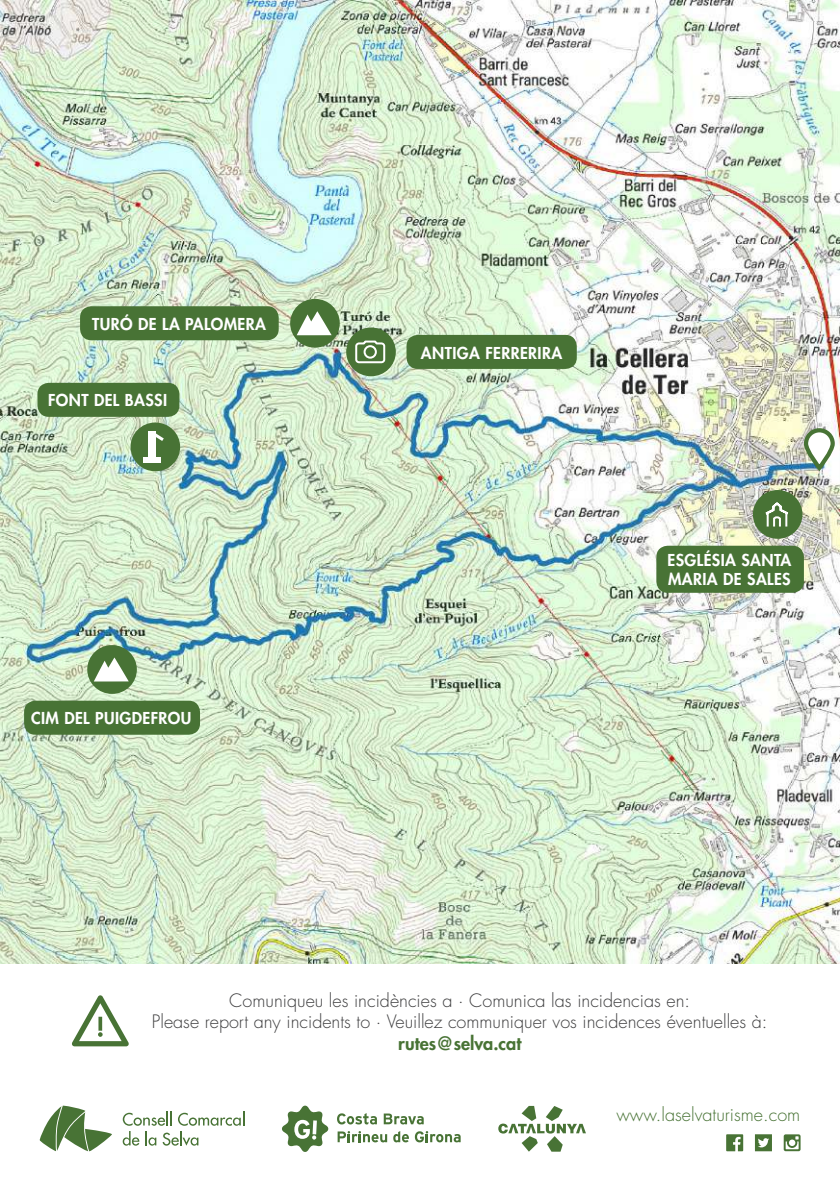
<style>
.page{position:relative;width:840px;height:1191px;background:#fff}
.page>*{position:absolute;margin:0;border:0;box-sizing:border-box;transform-origin:0 0}
.t1{font:300 18px/21.6px "Futura Std";color:#3e3e3f;text-align:center}
.t2{font:300 18px "Futura Std";color:#487335}
.t3{font:800 18px "Futura Std";color:#487335}
.t4{font:800 16px/19.2px "Futura Std";letter-spacing:.025em;color:#fff}
</style>
<div class="page">
<img style="left:0;top:0;width:839px;height:964px">
<svg style="left:726px;top:1134px;width:16px;height:17px"></svg>
<svg style="left:754px;top:1134px;width:17px;height:17px"></svg>
<svg style="left:783px;top:1134px;width:17px;height:17px"></svg>
<svg style="left:498px;top:1106px;width:87px;height:45px"></svg>
<svg style="left:337px;top:1113px;width:40px;height:11px"></svg>
<svg style="left:383px;top:1113px;width:40px;height:11px"></svg>
<svg style="left:337px;top:1131px;width:50px;height:11px"></svg>
<svg style="left:393px;top:1131px;width:15px;height:11px"></svg>
<svg style="left:414px;top:1131px;width:46px;height:11px"></svg>
<svg style="left:282px;top:1105px;width:46px;height:47px"></svg>
<svg style="left:40px;top:1105px;width:72px;height:46px"></svg>
<svg style="left:123px;top:1111px;width:48px;height:14px"></svg>
<svg style="left:178px;top:1111px;width:66px;height:14px"></svg>
<svg style="left:123px;top:1131px;width:16px;height:14px"></svg>
<svg style="left:145px;top:1131px;width:11px;height:14px"></svg>
<svg style="left:162px;top:1131px;width:36px;height:14px"></svg>
<div style="left:24px;top:700px;width:176px;height:34px;background:#487335;border-radius:11px"></div>
<div style="left:37px;top:383px;width:142px;height:34px;background:#487335;border-radius:11px"></div>
<div style="left:80px;top:306px;width:198px;height:34px;background:#487335;border-radius:11px"></div>
<div style="left:406px;top:335px;width:170px;height:34px;background:#487335;border-radius:11px"></div>
<svg style="left:72px;top:995px;width:57px;height:51px"></svg>
<div style="left:752px;top:490px;width:50px;height:49px;background:#487335;border-radius:50%"></div>
<svg style="left:765px;top:502px;width:24px;height:25px"></svg>
<div style="left:656px;top:546px;width:147px;height:47px;background:#487335;border-radius:11px"></div>
<svg style="left:805px;top:430px;width:27px;height:38px"></svg>
<div style="left:803px;top:428px;width:31px;height:42px;border:4px solid #487335;border-radius:13px"></div>
<div style="left:346px;top:327px;width:49px;height:49px;background:#487335;border-radius:50%"></div>
<svg style="left:355px;top:340px;width:31px;height:24px"></svg>
<div style="left:290px;top:299px;width:49px;height:49px;background:#487335;border-radius:50%"></div>
<svg style="left:297px;top:311px;width:34px;height:24px"></svg>
<div style="left:87px;top:645px;width:50px;height:49px;background:#487335;border-radius:50%"></div>
<svg style="left:94px;top:657px;width:35px;height:24px"></svg>
<div style="left:130px;top:422px;width:50px;height:49px;background:#487335;border-radius:50%"></div>
<div style="left:148px;top:431px;width:8px;height:26px;background:#fff"></div>
<div style="left:143px;top:457px;width:17px;height:5px;background:#fff"></div>
<svg style="left:156px;top:433px;width:8px;height:8px"></svg>
<p class="t4" style="left:92px;top:314px;width:175px">TURÓ DE LA PALOMERA</p>
<p class="t4" style="left:48px;top:391px;width:120px">FONT DEL BASSI</p>
<p class="t4" style="left:31px;top:709px;width:162px">CIM DEL PUIGDEFROU</p>
<p class="t4" style="left:421px;top:343px;width:143px">ANTIGA FERRERIRA</p>
<p class="t4" style="left:667px;top:551px;width:125px">ESGLÉSIA SANTA<br>MARIA DE SALES</p>
<p class="t1" style="left:152px;top:989px;width:616px">Comuniqueu les incidències a · Comunica las incidencias en:<br>Please report any incidents to · Veuillez communiquer vos incidences éventuelles à:</p>
<p class="t3" style="left:398px;top:1031px;width:125px">rutes@selva.cat</p>
<p class="t2" style="left:616px;top:1103px;width:185px">www.laselvaturisme.com</p>
</div>
